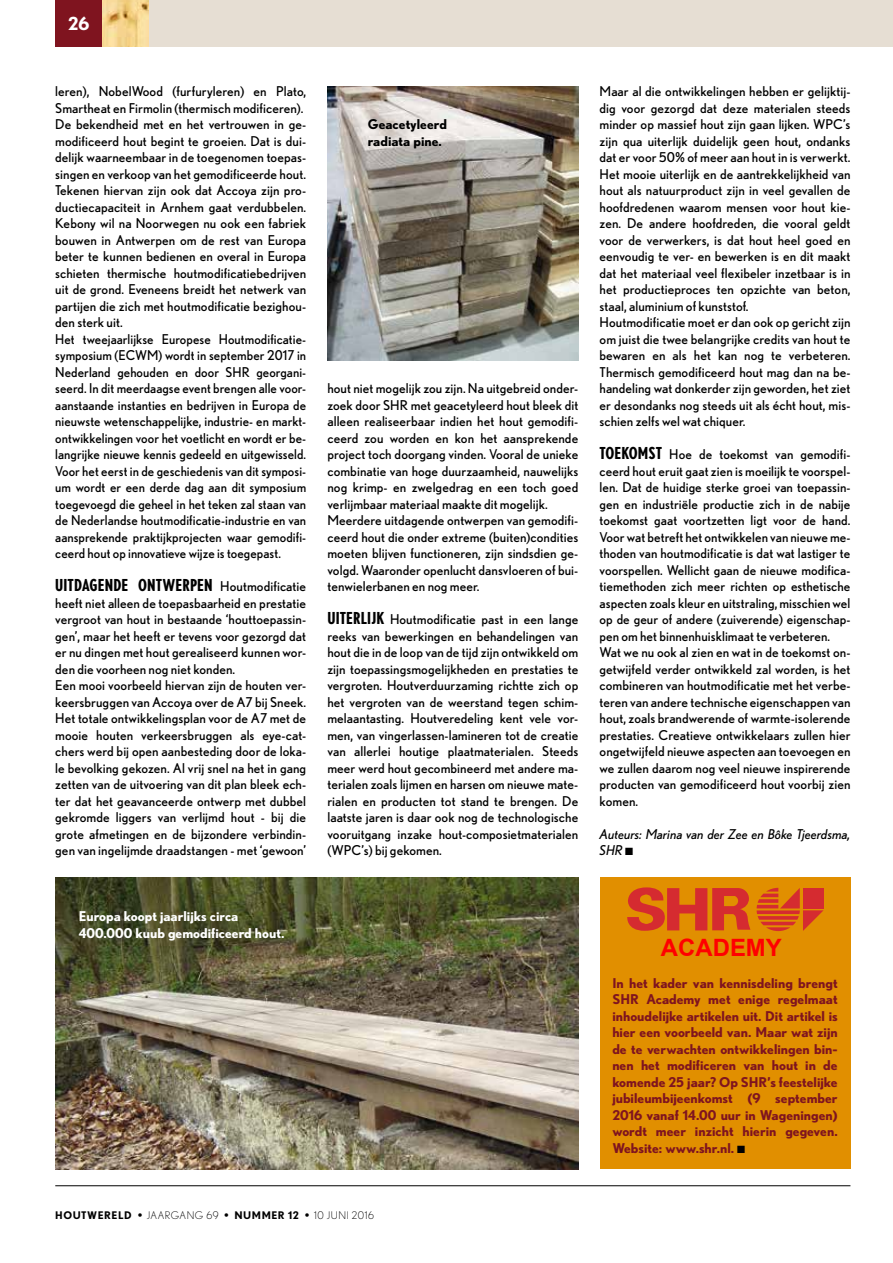
<style>
.page{position:relative;width:893px;height:1263px;background:#fff}
.page>*{position:absolute;margin:0;border:0;box-sizing:border-box;transform-origin:0 0}
.t1{font:700 23.85px "Arial";color:#f00}
.t2{font:700 18px "Nobel";color:#fff}
.t3{font:700 condensed 16.5px "Nobel";letter-spacing:.005em;color:#000}
.t4{font:13.5px/16.5px "Nobel";letter-spacing:.005em;color:#000}
.t5{font:700 13.5px/16.5px "Nobel";color:#7f141f;text-align:justify}
.t6{font:700 13.5px/16.5px "Nobel";color:#fff}
.t7{font:italic 13.5px/16.5px "Nobel";letter-spacing:.005em;color:#000}
.t8{font:700 13.5px/16.5px "Nobel";color:#000}
.t9{font:700 10.5px "Nobel";letter-spacing:.05em;color:#000}
.s1{font-weight:400;font-stretch:normal;font-size:13.5px}
.s2{font-weight:700;font-stretch:condensed;font-size:16.5px}
.s3{color:#000}
.s4{font-weight:300}
</style>
<div class="page">
<hr style="left:55px;top:1185px;width:795px;height:1px;background:#000">
<div style="left:55px;top:0;width:47px;height:47px;background:#7f141f"></div>
<div style="left:149px;top:0;width:744px;height:47px;background:#e6ded3"></div>
<img style="left:102px;top:0;width:47px;height:47px">
<div style="left:600px;top:877px;width:250px;height:292px;background:#e18f00"></div>
<svg style="left:757px;top:888px;width:66px;height:43px"></svg>
<svg style="left:627px;top:887px;width:123px;height:44px"></svg>
<img style="left:327px;top:86px;width:251px;height:274px">
<img style="left:55px;top:877px;width:523px;height:292px">
<h2 class="t2" style="left:68px;top:13px;width:22px">26</h2>
<p class="t4" style="left:55px;top:83px;width:252px">leren), NobelWood (furfuryleren) en Plato, Smartheat en Firmolin (thermisch modificeren).<br>De bekendheid met en het vertrouwen in ge&shy;modificeerd hout begint te groeien. Dat is dui&shy;delijk waarneembaar in de toegenomen toepas&shy;singen en verkoop van het gemodificeerde hout.<br>Tekenen hiervan zijn ook dat Accoya zijn pro&shy;ductiecapaciteit in Arnhem gaat verdubbelen.<br>Kebony wil na Noorwegen nu ook een fabriek bouwen in Antwerpen om de rest van Europa beter te kunnen bedienen en overal in Europa schieten thermische houtmodificatiebedrijven uit de grond. Eveneens breidt het netwerk van partijen die zich met houtmodificatie bezighou&shy;den sterk uit.<br>Het tweejaarlijkse Europese Houtmodificatie&shy;symposium (ECWM) wordt in september 2017 in Nederland gehouden en door SHR georgani&shy;seerd. In dit meerdaagse event brengen alle voor&shy;aanstaande instanties en bedrijven in Europa de nieuwste wetenschappelijke, industrie- en markt&shy;ontwikkelingen voor het voetlicht en wordt er be&shy;langrijke nieuwe kennis gedeeld en uitgewisseld.<br>Voor het eerst in de geschiedenis van dit symposi&shy;um wordt er een derde dag aan dit symposium toegevoegd die geheel in het teken zal staan van de Nederlandse houtmodificatie-industrie en van aansprekende praktijkprojecten waar gemodifi&shy;ceerd hout op innovatieve wijze is toegepast.</p>
<p class="t3" style="left:55px;top:576px;width:252px">UITDAGENDE ONTWERPEN <span class="s1">Houtmodificatie</span></p>
<p class="t4" style="left:55px;top:595px;width:252px">heeft niet alleen de toepasbaarheid en prestatie vergroot van hout in bestaande ‘houttoepassin&shy;gen’, maar het heeft er tevens voor gezorgd dat er nu dingen met hout gerealiseerd kunnen wor&shy;den die voorheen nog niet konden.<br>Een mooi voorbeeld hiervan zijn de houten ver&shy;keersbruggen van Accoya over de A7 bij Sneek.<br>Het totale ontwikkelingsplan voor de A7 met de mooie houten verkeersbruggen als eye-cat&shy;chers werd bij open aanbesteding door de loka&shy;le bevolking gekozen. Al vrij snel na het in gang zetten van de uitvoering van dit plan bleek ech&shy;ter dat het geavanceerde ontwerp met dubbel gekromde liggers van verlijmd hout - bij die grote afmetingen en de bijzondere verbindin&shy;gen van ingelijmde draadstangen - met ‘gewoon’</p>
<p class="t6" style="left:79px;top:908px;width:207px">Europa koopt jaarlijks circa<br>400.000 kuub gemodificeerd hout.</p>
<p class="t8" style="left:368px;top:116px;width:81px">Geacetyleerd radiata pine.</p>
<p class="t4" style="left:327px;top:380px;width:252px">hout niet mogelijk zou zijn. Na uitgebreid onder&shy;zoek door SHR met geacetyleerd hout bleek dit alleen realiseerbaar indien het hout gemodifi&shy;ceerd zou worden en kon het aansprekende project toch doorgang vinden. Vooral de unieke combinatie van hoge duurzaamheid, nauwelijks nog krimp- en zwelgedrag en een toch goed verlijmbaar materiaal maakte dit mogelijk.<br>Meerdere uitdagende ontwerpen van gemodifi&shy;ceerd hout die onder extreme (buiten)condities moeten blijven functioneren, zijn sindsdien ge&shy;volgd. Waaronder openlucht dansvloeren of bui&shy;tenwielerbanen en nog meer.</p>
<p class="t4" style="left:327px;top:611px;width:252px;text-align:justify"><span class="s2">UITERLIJK</span> Houtmodificatie past in een lange reeks van bewerkingen en behandelingen van hout die in de loop van de tijd zijn ontwikkeld om zijn toepassingsmogelijkheden en prestaties te vergroten. Houtverduurzaming richtte zich op het vergroten van de weerstand tegen schim&shy;melaantasting. Houtveredeling kent vele vor&shy;men, van vingerlassen-lamineren tot de creatie van allerlei houtige plaatmaterialen. Steeds meer werd hout gecombineerd met andere ma&shy;terialen zoals lijmen en harsen om nieuwe mate&shy;rialen en producten tot stand te brengen. De laatste jaren is daar ook nog de technologische vooruitgang inzake hout-composietmaterialen (WPC’s) bij gekomen.</p>
<p class="t4" style="left:600px;top:83px;width:252px">Maar al die ontwikkelingen hebben er gelijktij&shy;dig voor gezorgd dat deze materialen steeds minder op massief hout zijn gaan lijken. WPC’s zijn qua uiterlijk duidelijk geen hout, ondanks dat er voor 50% of meer aan hout in is verwerkt.<br>Het mooie uiterlijk en de aantrekkelijkheid van hout als natuurproduct zijn in veel gevallen de hoofdredenen waarom mensen voor hout kie&shy;zen. De andere hoofdreden, die vooral geldt voor de verwerkers, is dat hout heel goed en eenvoudig te ver- en bewerken is en dit maakt dat het materiaal veel flexibeler inzetbaar is in het productieproces ten opzichte van beton, staal, aluminium of kunststof.<br>Houtmodificatie moet er dan ook op gericht zijn om juist die twee belangrijke credits van hout te bewaren en als het kan nog te verbeteren.<br>Thermisch gemodificeerd hout mag dan na be&shy;handeling wat donkerder zijn geworden, het ziet er desondanks nog steeds uit als écht hout, mis&shy;schien zelfs wel wat chiquer.</p>
<p class="t4" style="left:600px;top:446px;width:252px"><span class="s2">TOEKOMST</span> Hoe de toekomst van gemodifi&shy;ceerd hout eruit gaat zien is moeilijk te voorspel&shy;len. Dat de huidige sterke groei van toepassin&shy;gen en industriële productie zich in de nabije toekomst gaat voortzetten ligt voor de hand.<br>Voor wat betreft het ontwikkelen van nieuwe me&shy;thoden van houtmodificatie is dat wat lastiger te voorspellen. Wellicht gaan de nieuwe modifica&shy;tiemethoden zich meer richten op esthetische aspecten zoals kleur en uitstraling, misschien wel op de geur of andere (zuiverende) eigenschap&shy;pen om het binnenhuisklimaat te verbeteren.<br>Wat we nu ook al zien en wat in de toekomst on&shy;getwijfeld verder ontwikkeld zal worden, is het combineren van houtmodificatie met het verbe&shy;teren van andere technische eigenschappen van hout, zoals brandwerende of warmte-isolerende prestaties. Creatieve ontwikkelaars zullen hier ongetwijfeld nieuwe aspecten aan toevoegen en we zullen daarom nog veel nieuwe inspirerende producten van gemodificeerd hout voorbij zien komen.</p>
<p class="t7" style="left:600px;top:826px;width:252px">Auteurs: Marina van der Zee en Bôke Tjeerdsma,<br>SHR ■</p>
<h1 class="t1" style="left:661px;top:932px;width:122px">ACADEMY</h1>
<p class="t5" style="left:612px;top:974px;width:227px">In het kader van kennisdeling brengt SHR Academy met enige regelmaat inhoudelijke artikelen uit. Dit artikel is hier een voorbeeld van. Maar wat zijn de te verwachten ontwikkelingen bin&shy;nen het modificeren van hout in de komende 25 jaar? Op SHR’s feestelijke jubileumbijeenkomst (9 september 2016 vanaf 14.00 uur in Wageningen) wordt meer inzicht hierin gegeven.<br>Website: www.shr.nl. <span class="s3">■</span></p>
<p class="t9" style="left:55px;top:1208px;width:320px">HOUTWERELD • <span class="s4">JAARGANG 69</span> • NUMMER 12 • <span class="s4">10 JUNI 2016</span></p>
</div>
